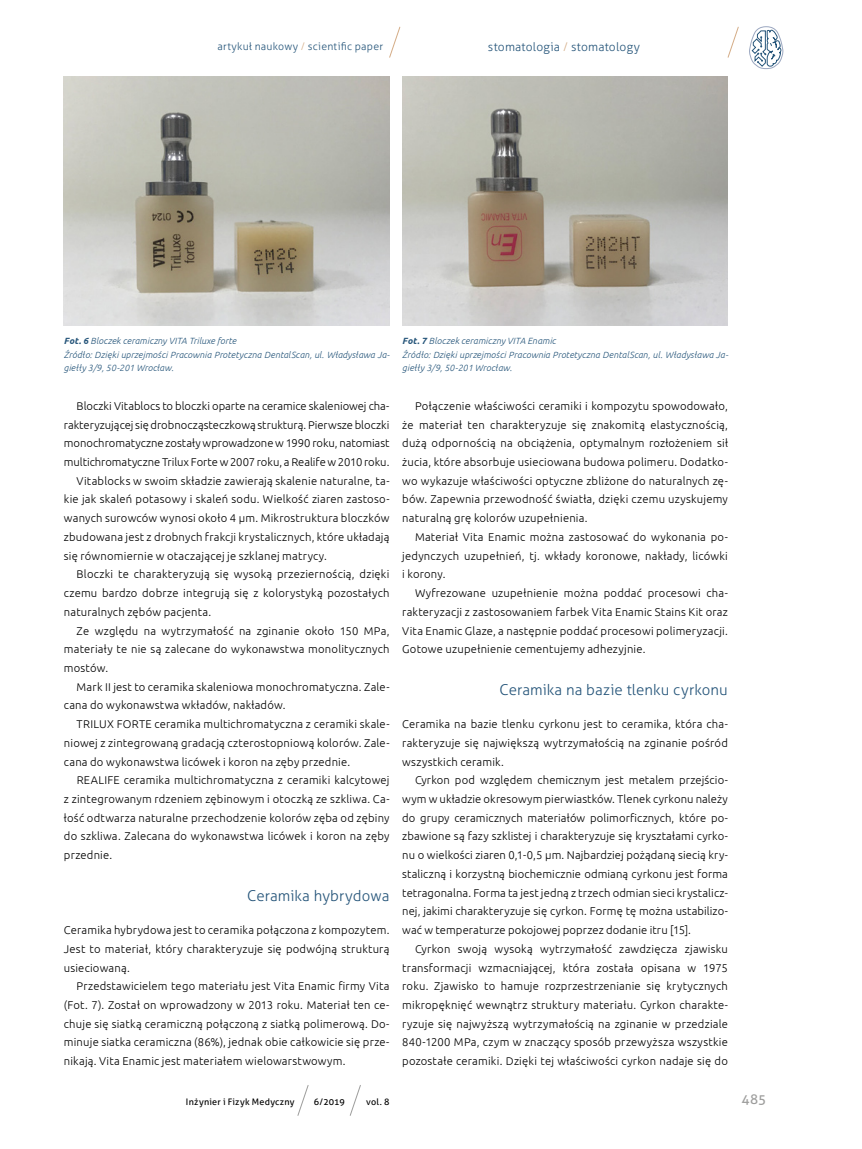
<style>
.page{position:relative;width:862px;height:1149px;background:#fff}
.page>*{position:absolute;margin:0;border:0;box-sizing:border-box;transform-origin:0 0}
.t1{font:300 15px "Aller";letter-spacing:.005em;color:#26557a}
.t2{font:13.5px "Aller";color:#9d9d9c}
.t3{font:300 12px "Aller";letter-spacing:.015em;color:#26557a}
.t4{font:300 11.25px/18.8px "Ubuntu";letter-spacing:.015em;color:#000;text-align:justify}
.t5{font:300 11.25px "Ubuntu";letter-spacing:-.005em;color:#000}
.t6{font:300 10.5px "Aller";letter-spacing:.025em;color:#26557a}
.t7{font:italic 300 9px/13.5px "Ubuntu";letter-spacing:.015em;color:#26557a}
.t8{font:9px "Aller";letter-spacing:.025em;color:#000}
.s1{color:#d4ac86}
.s2{font-weight:700}
</style>
<div class="page">
<svg style="left:297px;top:1085px;width:11px;height:30px"></svg>
<svg style="left:389px;top:26px;width:11px;height:32px"></svg>
<svg style="left:350px;top:1085px;width:10px;height:30px"></svg>
<svg style="left:727px;top:27px;width:11px;height:31px"></svg>
<svg style="left:749px;top:26px;width:34px;height:43px"></svg>
<img style="left:64px;top:77px;width:325px;height:248px">
<img style="left:402px;top:77px;width:325px;height:248px">
<p class="t6" style="left:217px;top:40px;width:167px">artykuł naukowy <span class="s1">/</span> scientific paper</p>
<p class="t3" style="left:487px;top:40px;width:153px">stomatologia <span class="s1">/</span> stomatology</p>
<p class="t7" style="left:64px;top:334px;width:327px"><span class="s2">Fot. 6</span> Bloczek ceramiczny VITA Triluxe forte<br>Źródło: Dzięki uprzejmości Pracownia Protetyczna DentalScan, ul. Władysława Ja&shy;giełły 3/9, 50-201 Wrocław.</p>
<p class="t5" style="left:77px;top:399px;width:314px">Bloczki Vitablocs to bloczki oparte na ceramice skaleniowej cha-</p>
<p class="t4" style="left:64px;top:415px;width:327px">rakteryzującej się drobnocząsteczkową strukturą. Pierwsze bloczki</p>
<p class="t5" style="left:64px;top:436px;width:327px">monochromatyczne zostały wprowadzone w 1990 roku, natomiast</p>
<p class="t5" style="left:64px;top:455px;width:327px">multichromatyczne Trilux Forte w 2007 roku, a Realife w 2010 roku.</p>
<p class="t4" style="left:77px;top:471px;width:314px">Vitablocks w swoim składzie zawierają skalenie naturalne, ta-</p>
<p class="t4" style="left:64px;top:489px;width:327px">kie jak skaleń potasowy i skaleń sodu. Wielkość ziaren zastoso-</p>
<p class="t4" style="left:64px;top:508px;width:327px">wanych surowców wynosi około 4 µm. Mikrostruktura bloczków</p>
<p class="t4" style="left:64px;top:527px;width:327px">zbudowana jest z drobnych frakcji krystalicznych, które układają</p>
<p class="t4" style="left:64px;top:545px;width:264px">się równomiernie w otaczającej je szklanej matrycy.</p>
<p class="t4" style="left:77px;top:564px;width:314px">Bloczki te charakteryzują się wysoką przeziernością, dzięki</p>
<p class="t4" style="left:64px;top:583px;width:327px">czemu bardzo dobrze integrują się z kolorystyką pozostałych</p>
<p class="t4" style="left:64px;top:602px;width:149px">naturalnych zębów pacjenta.</p>
<p class="t4" style="left:77px;top:620px;width:314px">Ze względu na wytrzymałość na zginanie około 150 MPa,</p>
<p class="t4" style="left:64px;top:639px;width:327px">materiały te nie są zalecane do wykonawstwa monolitycznych</p>
<p class="t4" style="left:64px;top:658px;width:46px">mostów.</p>
<p class="t4" style="left:77px;top:676px;width:314px">Mark II jest to ceramika skaleniowa monochromatyczna. Zale-</p>
<p class="t4" style="left:64px;top:695px;width:223px">cana do wykonawstwa wkładów, nakładów.</p>
<p class="t4" style="left:77px;top:714px;width:314px">TRILUX FORTE ceramika multichromatyczna z ceramiki skale-</p>
<p class="t4" style="left:64px;top:733px;width:327px">niowej z zintegrowaną gradacją czterostopniową kolorów. Zale-</p>
<p class="t4" style="left:64px;top:751px;width:287px">cana do wykonawstwa licówek i koron na zęby przednie.</p>
<p class="t4" style="left:77px;top:770px;width:314px">REALIFE ceramika multichromatyczna z ceramiki kalcytowej</p>
<p class="t4" style="left:64px;top:789px;width:327px">z zintegrowanym rdzeniem zębinowym i otoczką ze szkliwa. Ca-</p>
<p class="t4" style="left:64px;top:807px;width:327px">łość odtwarza naturalne przechodzenie kolorów zęba od zębiny</p>
<p class="t4" style="left:64px;top:826px;width:327px">do szkliwa. Zalecana do wykonawstwa licówek i koron na zęby</p>
<p class="t4" style="left:64px;top:845px;width:50px">przednie.</p>
<h1 class="t1" style="left:247px;top:886px;width:144px">Ceramika hybrydowa</h1>
<p class="t4" style="left:64px;top:920px;width:327px">Ceramika hybrydowa jest to ceramika połączona z kompozytem.<br>Jest to materiał, który charakteryzuje się podwójną strukturą usieciowaną.</p>
<p class="t4" style="left:64px;top:976px;width:327px;text-indent:13px">Przedstawicielem tego materiału jest Vita Enamic firmy Vita (Fot. 7). Został on wprowadzony w 2013 roku. Materiał ten ce&shy;chuje się siatką ceramiczną połączoną z siatką polimerową. Do&shy;minuje siatka ceramiczna (86%), jednak obie całkowicie się prze&shy;nikają. Vita Enamic jest materiałem wielowarstwowym.</p>
<p class="t7" style="left:402px;top:334px;width:327px"><span class="s2">Fot. 7</span> Bloczek ceramiczny VITA Enamic<br>Źródło: Dzięki uprzejmości Pracownia Protetyczna DentalScan, ul. Władysława Ja&shy;giełły 3/9, 50-201 Wrocław.</p>
<p class="t4" style="left:402px;top:396px;width:327px;text-indent:13px">Połączenie właściwości ceramiki i kompozytu spowodowało, że materiał ten charakteryzuje się znakomitą elastycznością, dużą odpornością na obciążenia, optymalnym rozłożeniem sił żucia, które absorbuje usieciowana budowa polimeru. Dodatko&shy;wo wykazuje właściwości optyczne zbliżone do naturalnych zę&shy;bów. Zapewnia przewodność światła, dzięki czemu uzyskujemy naturalną grę kolorów uzupełnienia.</p>
<p class="t4" style="left:402px;top:527px;width:327px;text-indent:13px">Materiał Vita Enamic można zastosować do wykonania po&shy;jedynczych uzupełnień, tj. wkłady koronowe, nakłady, licówki i korony.</p>
<p class="t4" style="left:402px;top:583px;width:327px;text-indent:13px">Wyfrezowane uzupełnienie można poddać procesowi cha&shy;rakteryzacji z zastosowaniem farbek Vita Enamic Stains Kit oraz Vita Enamic Glaze, a następnie poddać procesowi polimeryzacji.<br>Gotowe uzupełnienie cementujemy adhezyjnie.</p>
<h1 class="t1" style="left:499px;top:680px;width:230px">Ceramika na bazie tlenku cyrkonu</h1>
<p class="t4" style="left:402px;top:714px;width:327px">Ceramika na bazie tlenku cyrkonu jest to ceramika, która cha&shy;rakteryzuje się największą wytrzymałością na zginanie pośród wszystkich ceramik.</p>
<p class="t4" style="left:402px;top:770px;width:327px;text-indent:13px">Cyrkon pod względem chemicznym jest metalem przejścio&shy;wym w układzie okresowym pierwiastków. Tlenek cyrkonu należy do grupy ceramicznych materiałów polimorficznych, które po&shy;zbawione są fazy szklistej i charakteryzuje się kryształami cyrko&shy;nu o wielkości ziaren 0,1-0,5 µm. Najbardziej pożądaną siecią kry&shy;staliczną i korzystną biochemicznie odmianą cyrkonu jest forma tetragonalna. Forma ta jest jedną z trzech odmian sieci krystalicz&shy;nej, jakimi charakteryzuje się cyrkon. Formę tę można ustabilizo&shy;wać w temperaturze pokojowej poprzez dodanie itru [15].</p>
<p class="t4" style="left:402px;top:938px;width:327px;text-indent:13px">Cyrkon swoją wysoką wytrzymałość zawdzięcza zjawisku transformacji wzmacniającej, która została opisana w 1975 roku. Zjawisko to hamuje rozprzestrzenianie się krytycznych mikropęknięć wewnątrz struktury materiału. Cyrkon charakte&shy;ryzuje się najwyższą wytrzymałością na zginanie w przedziale 840-1200 MPa, czym w znaczący sposób przewyższa wszystkie pozostałe ceramiki. Dzięki tej właściwości cyrkon nadaje się do</p>
<p class="t8" style="left:186px;top:1095px;width:110px">Inżynier i Fizyk Medyczny</p>
<p class="t8" style="left:314px;top:1095px;width:33px">6/2019</p>
<p class="t8" style="left:366px;top:1095px;width:25px">vol. 8</p>
<p class="t2" style="left:741px;top:1090px;width:26px">485</p>
</div>
